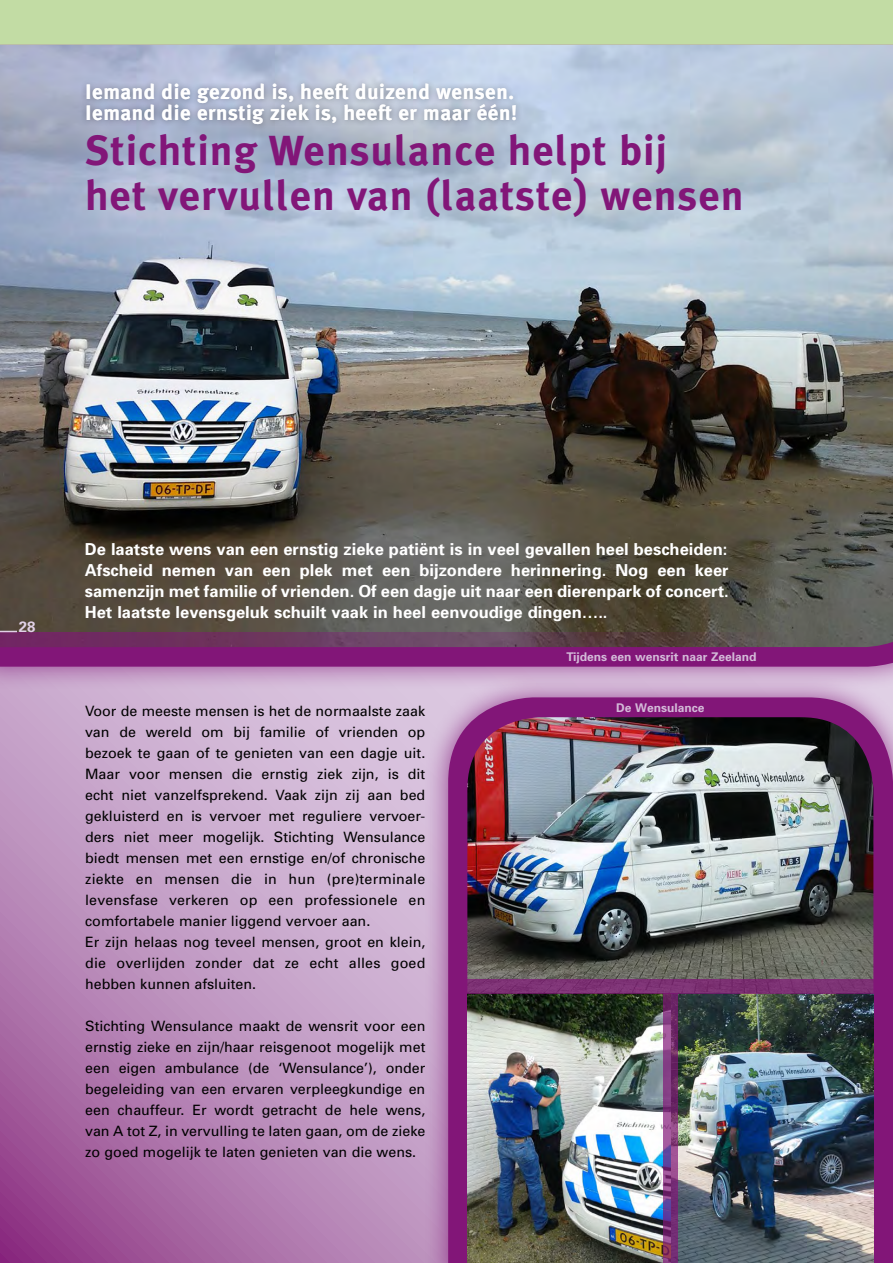
<style>
.page{position:relative;width:893px;height:1263px;background:#fff}
.page>*{position:absolute;margin:0;border:0;box-sizing:border-box;transform-origin:0 0}
.t1{font:700 42px/45px "Meta Plus";letter-spacing:.025em;color:#821678}
.t2{font:700 21px/21px "Meta Plus";letter-spacing:.025em;color:#fff}
.t3{font:700 16.5px/21px "Univers";color:#fff;text-align:justify}
.t4{font:700 15px "Univers";color:#e1d1e6}
.t5{font:14.25px/21px "Univers";color:#000}
.t6{font:700 12px "Univers";color:#d3bad8}
</style>
<div class="page">
<svg style="left:0;top:690px;width:424px;height:573px;background:#bf94bf"></svg>
<div style="left:424px;top:673px;width:469px;height:590px;background:#821678;opacity:.75"></div>
<svg style="left:448px;top:697px;width:445px;height:566px;background:#892580"></svg>
<div style="left:0;top:21px;width:893px;height:669px;background:#821678;opacity:.75"></div>
<div style="left:0;top:647px;width:893px;height:20px;background:#821678"></div>
<img style="left:0;top:45px;width:893px;height:602px">
<div style="left:0;top:0;width:893px;height:45px;background:#c2dca4"></div>
<img style="left:467px;top:717px;width:406px;height:546px">
<div style="left:80px;top:77px;width:442px;height:54px;background:#000;opacity:.75"></div>
<div style="left:467px;top:979px;width:406px;height:14px;background:#7d3274"></div>
<svg style="left:0;top:632px;width:804px;height:15px;background:#663e58"></svg>
<svg style="left:663px;top:993px;width:15px;height:270px;background:#7d397d"></svg>
<svg style="left:0;top:631px;width:17px;height:1px"></svg>
<h2 class="t2" style="left:85px;top:81px;width:434px">Iemand die gezond is, heeft duizend wensen.<br>Iemand die ernstig ziek is, heeft er maar één!</h2>
<h1 class="t1" style="left:85px;top:128px;width:660px">Stichting Wensulance helpt bij<br>het vervullen van (laatste) wensen</h1>
<p class="t4" style="left:19px;top:617px;width:18px">28</p>
<p class="t3" style="left:85px;top:538px;width:645px">De laatste wens van een ernstig zieke patiënt is in veel gevallen heel bescheiden:<br>Afscheid nemen van een plek met een bijzondere herinnering. Nog een keer samenzijn met familie of vrienden. Of een dagje uit naar een dierenpark of concert.<br>Het laatste levensgeluk schuilt vaak in heel eenvoudige dingen…..</p>
<p class="t6" style="left:567px;top:649px;width:191px">Tijdens een wensrit naar Zeeland</p>
<p class="t5" style="left:85px;top:700px;width:342px">Voor de meeste mensen is het de normaalste zaak</p>
<p class="t6" style="left:616px;top:700px;width:90px">De Wensulance</p>
<p class="t5" style="left:85px;top:721px;width:342px">van de wereld om bij familie of vrienden op bezoek te gaan of te genieten van een dagje uit.<br>Maar voor mensen die ernstig ziek zijn, is dit echt niet vanzelfsprekend. Vaak zijn zij aan bed gekluisterd en is vervoer met reguliere vervoer&shy;ders niet meer mogelijk. Stichting Wensulance biedt mensen met een ernstige en/of chronische ziekte en mensen die in hun (pre)terminale levensfase verkeren op een professionele en comfortabele manier liggend vervoer aan.<br>Er zijn helaas nog teveel mensen, groot en klein, die overlijden zonder dat ze echt alles goed hebben kunnen afsluiten.</p>
<p class="t5" style="left:85px;top:1015px;width:342px;text-align:justify">Stichting Wensulance maakt de wensrit voor een ernstig zieke en zijn/haar reisgenoot mogelijk met een eigen ambulance (de ‘Wensulance’), onder begeleiding van een ervaren verpleegkundige en een chauffeur. Er wordt getracht de hele wens, van A tot Z, in vervulling te laten gaan, om de zieke zo goed mogelijk te laten genieten van die wens.</p>
</div>
